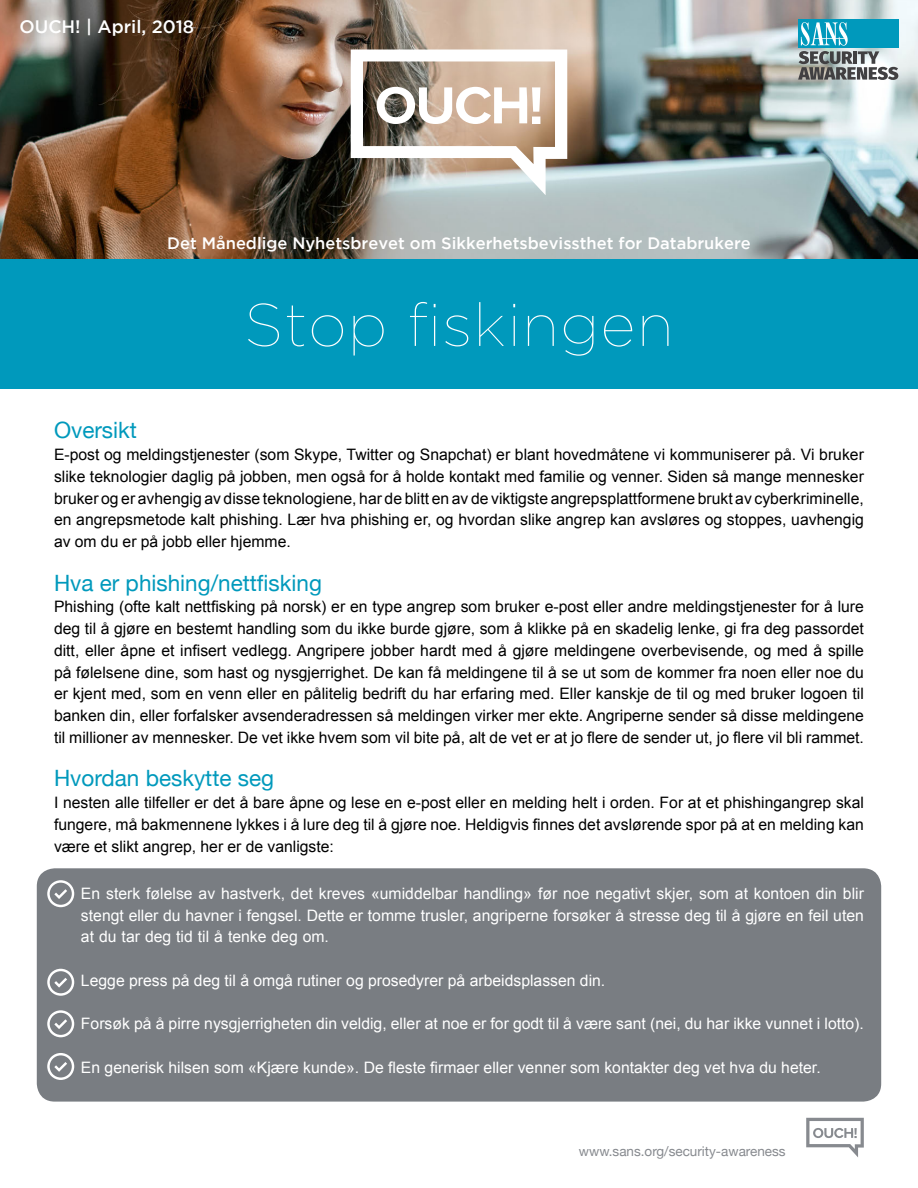
<style>
.page{position:relative;width:918px;height:1188px;background:#fff}
.page>*{position:absolute;margin:0;border:0;box-sizing:border-box;transform-origin:0 0}
.t1{font:100 60px "Gotham";letter-spacing:.025em;color:#fff}
.t2{font:22.5px "Helvetica Neue";color:#0099bc}
.t3{font:500 18px "Gotham";color:#fff}
.t4{font:500 16.5px "Gotham";color:#fff}
.t5{font:15.75px/21.8px "Arial";color:#000;text-align:justify}
.t6{font:15.75px/21.8px "Arial";color:#fff;text-align:justify}
.t7{font:13.5px "Helvetica Neue";color:#878a8f}
</style>
<div class="page">
<div style="left:37px;top:868px;width:844px;height:234px;background:#797d82;border-radius:18px"></div>
<img style="left:0;top:0;width:918px;height:259px">
<div style="left:0;top:259px;width:918px;height:130px;background:#0099bc"></div>
<svg style="left:351px;top:50px;width:216px;height:145px"></svg>
<div style="left:798px;top:19px;width:100px;height:29px;background:#0099bc"></div>
<svg style="left:798px;top:22px;width:100px;height:58px"></svg>
<svg style="left:806px;top:1118px;width:58px;height:39px"></svg>
<svg style="left:47px;top:880px;width:27px;height:27px"></svg>
<svg style="left:47px;top:969px;width:27px;height:27px"></svg>
<svg style="left:47px;top:1010px;width:27px;height:27px"></svg>
<svg style="left:47px;top:1053px;width:27px;height:27px"></svg>
<p class="t3" style="left:19px;top:16px;width:176px">OUCH! | April, 2018</p>
<p class="t4" style="left:167px;top:233px;width:585px">Det Månedlige Nyhetsbrevet om Sikkerhetsbevissthet for Databrukere</p>
<h1 class="t1" style="left:245px;top:293px;width:431px">Stop fiskingen</h1>
<h2 class="t2" style="left:54px;top:414px;width:84px">Oversikt</h2>
<p class="t5" style="left:54px;top:444px;width:811px">E-post og meldingstjenester (som Skype, Twitter og Snapchat) er blant hovedmåtene vi kommuniserer på. Vi bruker slike teknologier daglig på jobben, men også for å holde kontakt med familie og venner. Siden så mange mennesker bruker og er avhengig av disse teknologiene, har de blitt en av de viktigste angrepsplattformene brukt av cyberkriminelle, en angrepsmetode kalt phishing. Lær hva phishing er, og hvordan slike angrep kan avsløres og stoppes, uavhengig av om du er på jobb eller hjemme.</p>
<h2 class="t2" style="left:54px;top:566px;width:269px">Hva er phishing/nettfisking</h2>
<p class="t5" style="left:54px;top:596px;width:812px">Phishing (ofte kalt nettfisking på norsk) er en type angrep som bruker -e post eller andre meldingstjenester for å lure deg til å gjøre en bestemt handling som du ikke burde gjøre, som å klikke på en skadelig lenke, gi fra deg passordet ditt, eller åpne et infisert vedlegg. Angripere jobber hardt med å gjøre meldingene overbevisende, og med å spille på følelsene dine, som hast og nysgjerrighet. De kan få meldingene til å se ut som de kommer fra noen eller noe du er kjent med, som en venn eller en pålitelig bedrift du har erfaring med. Eller kanskje de til og med bruker logoen til banken din, eller forfalsker avsenderadressen så meldingen virker mer ekte. Angriperne sender så disse meldingene til millioner av mennesker. De vet ikke hvem som vil bite på, alt de vet er at jo flere de sender ut jo, flere vil bli rammet.</p>
<h2 class="t2" style="left:54px;top:762px;width:222px">Hvordan beskytte seg</h2>
<p class="t5" style="left:54px;top:792px;width:812px">I nesten alle tilfeller er det å bare åpne og lese en -e post eller en melding helt i orden. For at et phishingangrep skal fungere, må bakmennene lykkes åi lure deg til å gjøre noe. Heldigvis finnes det avslørende spor på at en melding kan være et slikt angrep, her er de vanligste:</p>
<p class="t6" style="left:81px;top:883px;width:784px">En sterk følelse av hastverk, det kreves «umiddelbar handling» før noe negativt skjer, som at kontoen din blir stengt eller du havner i fengsel. Dette er tomme trusler, angriperne forsøker å stresse deg til å gjøre en feil uten at du tar deg tid til å tenke deg om.</p>
<p class="t6" style="left:81px;top:970px;width:526px">Legge press på deg til å omgå rutiner og prosedyrer på arbeidsplassen din.</p>
<p class="t6" style="left:81px;top:1013px;width:784px">Forsøk på å pirre nysgjerrigheten din veldig, eller at noe er for godt til å være sant (nei, du har ikke vunnet i lotto .(</p>
<p class="t6" style="left:81px;top:1057px;width:741px">En generisk hilsen som «Kjære kunde .» De fleste firmaer eller venner som kontakter deg vet hva du heter.</p>
<p class="t7" style="left:579px;top:1142px;width:208px">www.sans.org/security-awareness</p>
</div>
